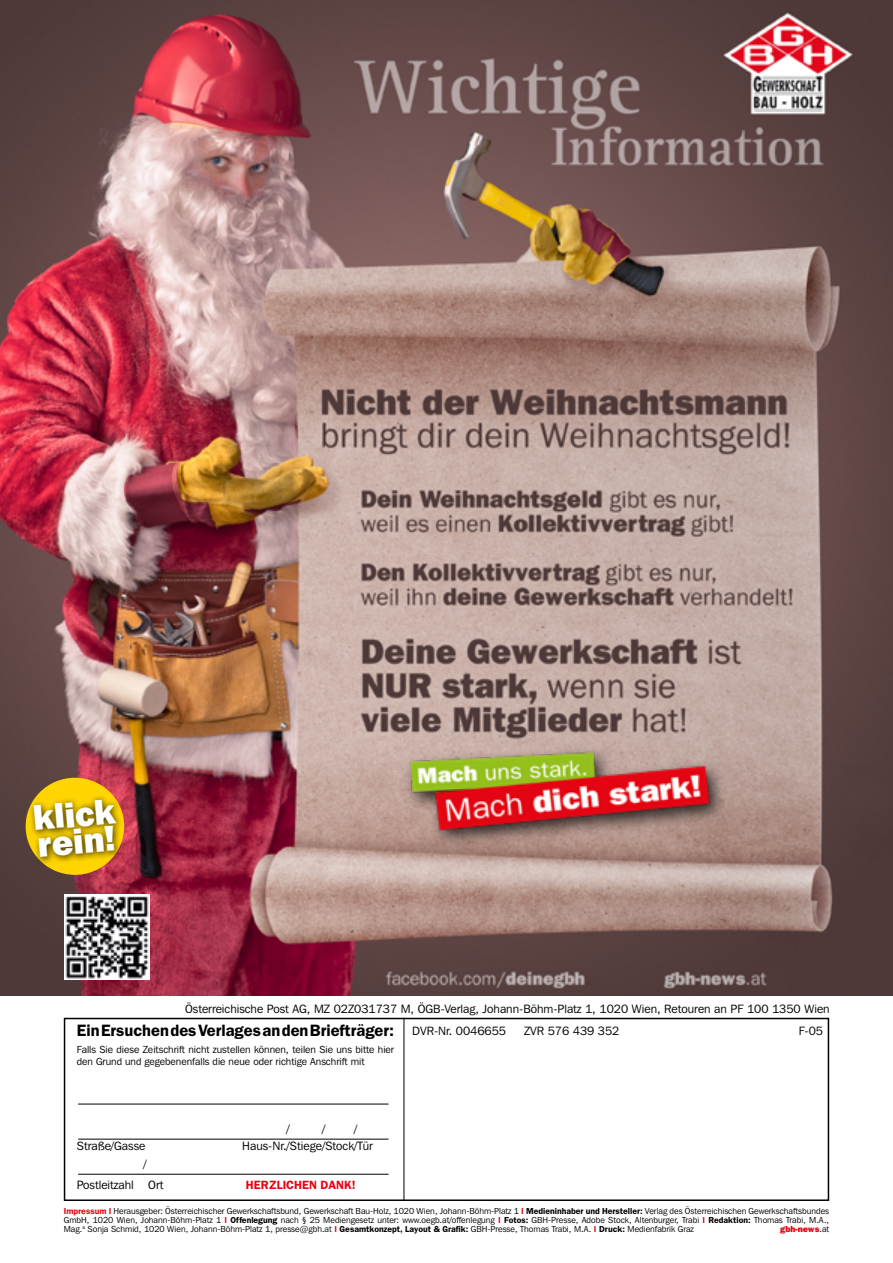
<style>
.page{position:relative;width:893px;height:1263px;background:#fff}
.page>*{position:absolute;margin:0;border:0;box-sizing:border-box;transform-origin:0 0}
.t1{font:800 35.85px/27.2px "Franklin Gothic";color:#fff}
.t2{font:600 16.5px "Franklin Gothic";color:#000}
.t3{font:12px/20.7px "Franklin Gothic IT Cby BT";color:#000;text-align:right}
.t4{font:600 12px "Franklin Gothic";color:#e30613}
.t5{font:10.2px/12.3px "Franklin Gothic IT Cby BT";color:#000}
.t6{font:8.7px/9px "Franklin Gothic IT Cby BT";color:#000;text-align:justify}
.t7{font:800 8.7px "Franklin Gothic";color:#e30613}
.s1{color:#fff}
.s2{font-family:"Franklin Gothic";font-weight:600;color:#e30613}
.s3{font-family:"Franklin Gothic";font-weight:800;color:#e30613}
.s4{font-family:"Franklin Gothic";font-weight:600}
.s5{font-family:"Franklin Gothic IT Cby BT";font-weight:400;color:#000}
</style>
<div class="page">
<div style="left:64px;top:1018px;width:765px;height:183px;border:2px solid #000"></div>
<hr style="left:404px;top:1018px;width:1px;height:183px;background:#000">
<hr style="left:78px;top:1104px;width:311px;height:1px;background:#000">
<hr style="left:78px;top:1139px;width:311px;height:1px;background:#000">
<hr style="left:78px;top:1174px;width:311px;height:1px;background:#000">
<img style="left:0;top:0;width:893px;height:995px">
<div style="left:402px;top:746px;width:325px;height:102px;background:#000;opacity:.75"></div>
<img style="left:407px;top:751px;width:311px;height:82px">
<img style="left:65px;top:894px;width:85px;height:86px">
<div style="left:26px;top:778px;width:98px;height:97px;background:#ffd500;border-radius:50%"></div>
<div style="left:28px;top:794px;width:95px;height:71px;background:#000;opacity:.75"></div>
<h1 class="t1" style="left:32px;top:804px;width:83px;rotate:-5deg">klick rein!</h1>
<h3 class="t3" style="left:185px;top:998px;width:646px">Österreichische Post AG, MZ 02Z031737 M, ÖGB-Verlag, Johann-Böhm-Platz 1, 1020 Wien, Retouren an PF 100 1350 Wien</h3>
<h2 class="t2" style="left:77px;top:1021px;width:319px">Ein Ersuchen des Verlages an den Briefträger:</h2>
<p class="t5" style="left:77px;top:1043px;width:319px">Falls Sie diese Zeitschrift nicht zustellen können, teilen Sie uns bitte hier den Grund und gegebenenfalls die neue oder richtige Anschrift mit</p>
<h3 class="t3" style="left:412px;top:1020px;width:95px">DVR-Nr. 0046655</h3>
<h3 class="t3" style="left:524px;top:1020px;width:97px">ZVR 576 439 352</h3>
<h3 class="t3" style="left:799px;top:1020px;width:26px">F-05</h3>
<h3 class="t3" style="left:77px;top:1135px;width:70px">Straße/Gasse</h3>
<h3 class="t3" style="left:242px;top:1135px;width:132px">Haus-Nr./Stiege/Stock/Tür</h3>
<h3 class="t3" style="left:77px;top:1153px;width:88px">/<span class="s1">Tür<br></span>Postleitzahl Ort</h3>
<h3 class="t4" style="left:246px;top:1177px;width:111px">HERZLICHEN DANK!</h3>
<p class="t6" style="left:64px;top:1206px;width:767px"><span class="s2">Impressum</span> <span class="s3">|</span> Herausgeber: Österreichischer Gewerkschaftsbund, Gewerkschaft Bau-Holz, 1020 Wien, Johann-Böhm-Platz 1 <span class="s3">|</span> <span class="s4">Medieninhaber und Hersteller:</span> Verlag des Österreichischen Gewerkschaftsbundes GmbH, 1020 Wien, Johann-Böhm-Platz 1 <span class="s3">|</span> <span class="s4">Offenlegung</span> nach § 25 Mediengesetz unter: www.oegb.at/offenlegung <span class="s3">|</span> <span class="s4">Fotos:</span> GBH-Presse, Adobe Stock, Altenburger, Trabi <span class="s3">|</span> <span class="s4">Redaktion:</span> Thomas Trabi, M.A., Mag.<sup>a</sup> Sonja Schmid, 1020 Wien, Johann-Böhm-Platz 1, presse@gbh.at <span class="s3">|</span> <span class="s4">Gesamtkonzept, Layout &amp; Grafik:</span> GBH-Presse, Thomas Trabi, M.A. <span class="s3">|</span> <span class="s4">Druck:</span> Medienfabrik Graz</p>
<p class="t7" style="left:780px;top:1224px;width:50px">gbh-news<span class="s5">.at</span></p>
</div>
